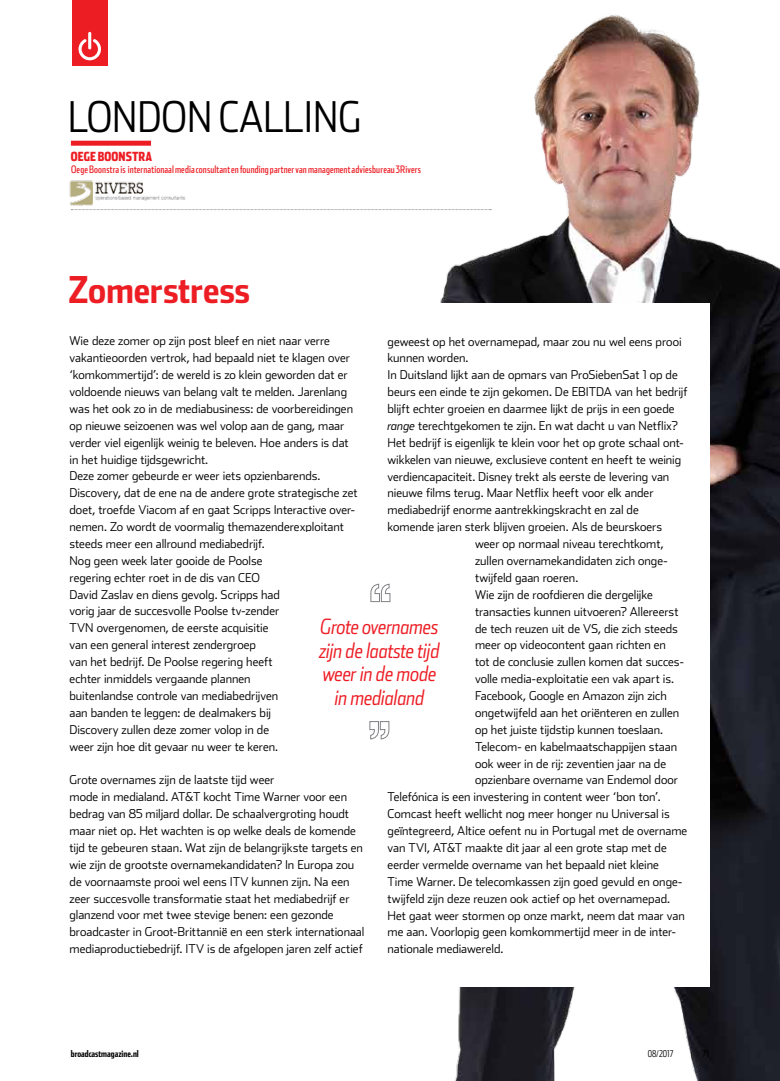
<style>
.page{position:relative;width:780px;height:1081px;background:#fff}
.page>*{position:absolute;margin:0;border:0;box-sizing:border-box;transform-origin:0 0}
.t1{font:300 42.5px "Stainless Cond";color:#000}
.t2{font:700 36.88px "Stainless Cond";letter-spacing:-.005em;color:#ed1d24}
.t3{font:italic 300 21px/23.4px "Stainless Cond";letter-spacing:-.015em;color:#ed1d24;text-align:center}
.t4{font:900 12.5px "Stainless Comp";letter-spacing:.01em;color:#ed1d24}
.t5{font:300 12.25px/16.9px "Stainless";letter-spacing:-.005em;color:#000}
.t6{font:10.25px "Stainless Comp";letter-spacing:.01em;color:#ed1d24}
.t7{font:700 9.38px "Stainless Comp";color:#000}
.t8{font:300 9.38px "Stainless Comp";color:#000}
.s1{font-style:italic}
</style>
<div class="page">
<img style="left:440px;top:14px;width:340px;height:1067px">
<div style="left:72px;top:0;width:35px;height:66px;background:#ed1d24"></div>
<hr style="left:88px;top:32px;width:3px;height:17px;background:#fff;border-radius:2px">
<svg style="left:78px;top:39px;width:23px;height:21px"></svg>
<div style="left:5px;top:303px;width:704px;height:684px;background:#fff"></div>
<svg style="left:71px;top:209px;width:420px;height:1px"></svg>
<div style="left:71px;top:141px;width:80px;height:5px;background:#ed1d24"></div>
<img style="left:69px;top:180px;width:117px;height:26px">
<svg style="left:370px;top:584px;width:20px;height:18px"></svg>
<svg style="left:369px;top:721px;width:20px;height:18px"></svg>
<h1 class="t1" style="left:68px;top:92px;width:294px">LONDON CALLING</h1>
<p class="t4" style="left:71px;top:148px;width:83px">OEGE BOONSTRA</p>
<p class="t6" style="left:71px;top:163px;width:351px">Oege Boonstra is internationaal media consultant en founding partner van management adviesbureau 3Rivers</p>
<h2 class="t2" style="left:69px;top:267px;width:183px">Zomerstress</h2>
<p class="t5" style="left:69px;top:332px;width:290px">Wie deze zomer op zijn post bleef en niet naar verre vakantieoorden vertrok, had bepaald niet te klagen over ‘komkommertijd’: de wereld is zo klein geworden dat er voldoende nieuws van belang valt te melden. Jarenlang was het ook zo in de mediabusiness: de voorbereidingen op nieuwe seizoenen was wel volop aan de gang, maar verder viel eigenlijk weinig te beleven. Hoe anders is dat in het huidige tijdsgewricht.<br>Deze zomer gebeurde er weer iets opzienbarends.<br>Discovery, dat de ene na de andere grote strategische zet doet, troefde Viacom af en gaat Scripps Interactive over&shy;nemen. Zo wordt de voormalig themazenderexploitant steeds meer een allround mediabedrijf.<br>Nog geen week later gooide de Poolse<br>regering echter roet in de dis van CEO<br>David Zaslav en diens gevolg. Scripps had<br>vorig jaar de succesvolle Poolse tv-zender<br>TVN overgenomen, de eerste acquisitie<br>van een general interest zendergroep<br>van het bedrijf. De Poolse regering heeft<br>echter inmiddels vergaande plannen<br>buitenlandse controle van mediabedrijven<br>aan banden te leggen: de dealmakers bij<br>Discovery zullen deze zomer volop in de<br>weer zijn hoe dit gevaar nu weer te keren.</p>
<p class="t5" style="left:69px;top:771px;width:296px">Grote overnames zijn de laatste tijd weer<br>mode in medialand. AT&amp;T kocht Time Warner voor een bedrag van 85 miljard dollar. De schaalvergroting houdt maar niet op. Het wachten is op welke deals de komende tijd te gebeuren staan. Wat zijn de belangrijkste targets en wie zijn de grootste overnamekandidaten? In Europa zou de voornaamste prooi wel eens ITV kunnen zijn. Na een zeer succesvolle transformatie staat het mediabedrijf er glanzend voor met twee stevige benen: een gezonde broadcaster in Groot-Brittannië en een sterk internationaal mediaproductiebedrijf. ITV is de afgelopen jaren zelf actief</p>
<p class="t5" style="left:387px;top:332px;width:295px">geweest op het overnamepad, maar zou nu wel eens prooi</p>
<p class="t5" style="left:387px;top:349px;width:82px">kunnen worden.</p>
<p class="t5" style="left:387px;top:366px;width:292px">In Duitsland lijkt aan de opmars van ProSiebenSat 1 op de</p>
<p class="t5" style="left:387px;top:383px;width:301px">beurs een einde te zijn gekomen. De EBITDA van het bedrijf</p>
<p class="t5" style="left:387px;top:400px;width:288px">blijft echter groeien en daarmee lijkt de prijs in een goede</p>
<p class="t5" style="left:387px;top:417px;width:292px"><span class="s1">range</span> terechtgekomen te zijn. En wat dacht u van Netflix?</p>
<p class="t5" style="left:387px;top:434px;width:298px">Het bedrijf is eigenlijk te klein voor het op grote schaal ont-</p>
<p class="t5" style="left:387px;top:451px;width:295px">wikkelen van nieuwe, exclusieve content en heeft te weinig</p>
<p class="t5" style="left:387px;top:467px;width:283px">verdiencapaciteit. Disney trekt als eerste de levering van</p>
<p class="t5" style="left:387px;top:484px;width:267px">nieuwe films terug. Maar Netflix heeft voor elk ander</p>
<p class="t5" style="left:387px;top:501px;width:253px">mediabedrijf enorme aantrekkingskracht en zal de</p>
<p class="t5" style="left:387px;top:518px;width:276px">komende jaren sterk blijven groeien. Als de beurskoers</p>
<p class="t5" style="left:475px;top:535px;width:190px">weer op normaal niveau terechtkomt,</p>
<p class="t5" style="left:475px;top:552px;width:194px">zullen overnamekandidaten zich onge-</p>
<p class="t5" style="left:475px;top:569px;width:105px">twijfeld gaan roeren.</p>
<p class="t5" style="left:475px;top:586px;width:179px">Wie zijn de roofdieren die dergelijke</p>
<p class="t5" style="left:475px;top:603px;width:205px">transacties kunnen uitvoeren? Allereerst</p>
<p class="t5" style="left:475px;top:619px;width:204px">de tech reuzen uit de VS, die zich steeds</p>
<p class="t5" style="left:475px;top:636px;width:192px">meer op videocontent gaan richten en</p>
<p class="t5" style="left:475px;top:653px;width:210px">tot de conclusie zullen komen dat succes-</p>
<p class="t5" style="left:475px;top:670px;width:200px">volle media-exploitatie een vak apart is.</p>
<p class="t5" style="left:475px;top:687px;width:193px">Facebook, Google en Amazon zijn zich</p>
<p class="t5" style="left:475px;top:704px;width:206px">ongetwijfeld aan het oriënteren en zullen</p>
<p class="t5" style="left:475px;top:721px;width:189px">op het juiste tijdstip kunnen toeslaan.</p>
<p class="t5" style="left:475px;top:738px;width:203px">Telecom- en kabelmaatschappijen staan</p>
<p class="t5" style="left:475px;top:754px;width:193px">ook weer in de rij: zeventien jaar na de</p>
<p class="t5" style="left:475px;top:771px;width:204px">opzienbare overname van Endemol door</p>
<p class="t5" style="left:387px;top:788px;width:274px">Telefónica is een investering in content weer ‘bon ton’.</p>
<p class="t5" style="left:387px;top:805px;width:284px">Comcast heeft wellicht nog meer honger nu Universal is</p>
<p class="t5" style="left:387px;top:822px;width:301px">geïntegreerd, Altice oefent nu in Portugal met de overname</p>
<p class="t5" style="left:387px;top:839px;width:281px">van TVI, AT&amp;T maakte dit jaar al een grote stap met de</p>
<p class="t5" style="left:387px;top:856px;width:273px">eerder vermelde overname van het bepaald niet kleine</p>
<p class="t5" style="left:387px;top:873px;width:297px">Time Warner. De telecomkassen zijn goed gevuld en onge-</p>
<p class="t5" style="left:387px;top:889px;width:284px">twijfeld zijn deze reuzen ook actief op het overnamepad.</p>
<p class="t5" style="left:387px;top:906px;width:299px">Het gaat weer stormen op onze markt, neem dat maar van</p>
<p class="t5" style="left:387px;top:923px;width:290px">me aan. Voorlopig geen komkommertijd meer in de inter-</p>
<p class="t5" style="left:387px;top:940px;width:117px">nationale mediawereld.</p>
<h3 class="t3" style="left:319px;top:615px;width:122px">Grote overnames zijn de laatste tijd weer in de mode in medialand</h3>
<p class="t7" style="left:71px;top:1048px;width:69px">broadcastmagazine.nl</p>
<p class="t8" style="left:647px;top:1048px;width:27px">08/2017</p>
</div>
